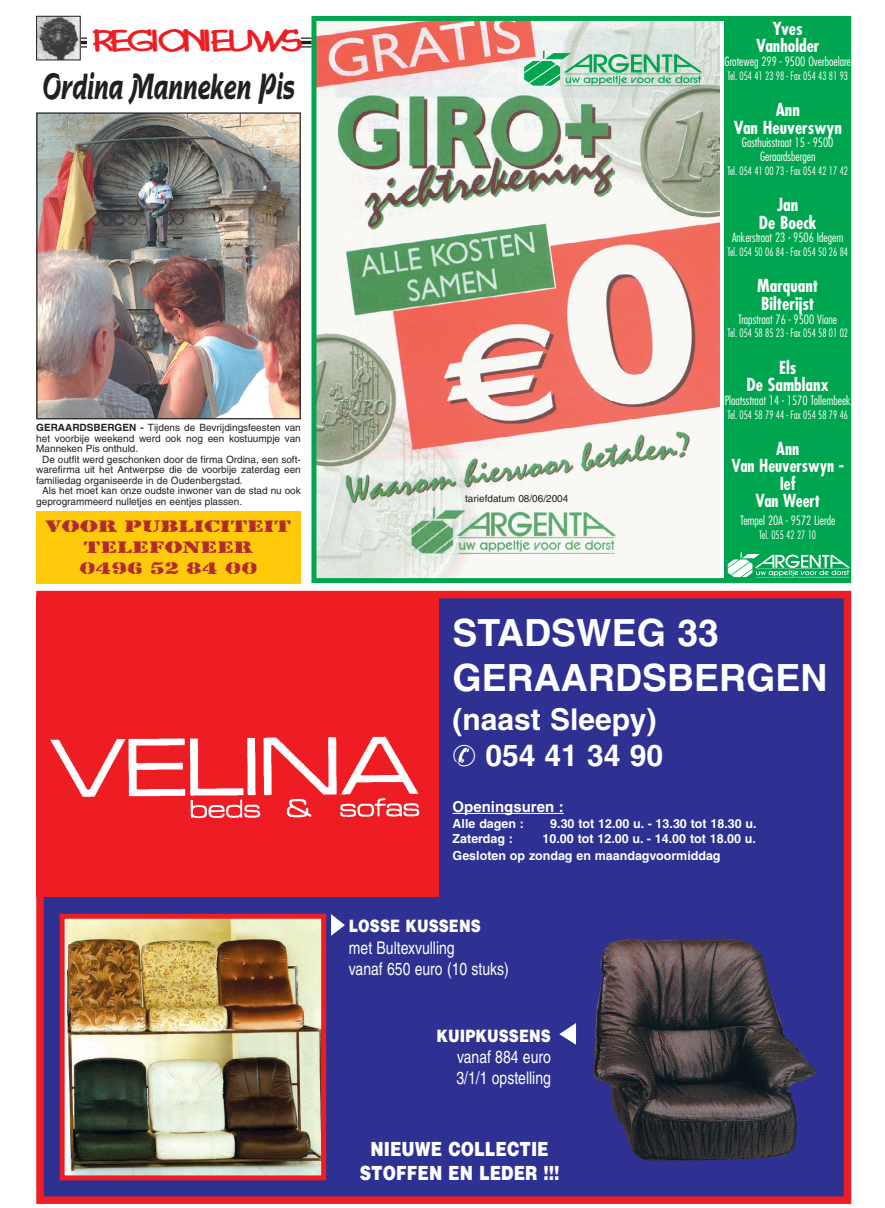
<style>
.page{position:relative;width:885px;height:1208px;background:#fff}
.page>*{position:absolute;margin:0;border:0;box-sizing:border-box;transform-origin:0 0}
.t1{font:700 37.5px/45px "Helvetica";color:#fff}
.t2{font:700 37.5px "Nadianne";color:#231f20;scale:.6 1}
.t3{font:700 30px/36px "Helvetica";color:#fff}
.t4{font:30px "Cosmic";letter-spacing:-.06em;color:#ee1d23;scale:1.5 1}
.t5{font:900 20px/23.8px "Helvetica";color:#fff;text-align:center;scale:.8 1}
.t6{font:700 condensed 17.5px/17.5px "Futura";color:#fff;text-align:center}
.t7{font:17.5px/21px "Helvetica";color:#fff;scale:.8 1}
.t8{font:17.5px/21px "Rubber Stamp Plain";color:#b02a2f;text-align:center;scale:1.5 1}
.t9{font:700 condensed 17.5px/17.5px "Futura";color:#fff;text-align:center;scale:.95 1}
.t10{font:900 17.5px "Helvetica";color:#fff;scale:.8 1}
.t11{font:700 15px "Helvetica";color:#fff}
.t12{font:300 condensed 12.5px/13.8px "Futura";color:#fff;text-align:center}
.t13{font:700 12.5px/16.8px "Helvetica";color:#fff}
.t14{font:300 condensed 11.25px "Futura";color:#fff;scale:.9 1}
.t15{font:10px "Helvetica";color:#231f20}
.s1{font-weight:700}
</style>
<div class="page">
<img style="left:317px;top:22px;width:402px;height:555px">
<div style="left:311px;top:16px;width:540px;height:567px;border:5px solid #00a54f"></div>
<img style="left:524px;top:49px;width:180px;height:38px">
<div style="left:724px;top:16px;width:127px;height:565px;background:#00a54f"></div>
<img style="left:727px;top:552px;width:123px;height:25px">
<div style="left:40px;top:594px;width:807px;height:606px;background:#2e3092"></div>
<div style="left:36px;top:591px;width:815px;height:612px;border:8px solid #ee1d23"></div>
<div style="left:36px;top:596px;width:402px;height:301px;background:#ee1d23"></div>
<img style="left:50px;top:736px;width:370px;height:83px">
<hr style="left:453px;top:813px;width:111px;height:1px;background:#fff">
<img style="left:66px;top:919px;width:254px;height:255px">
<div style="left:60px;top:913px;width:266px;height:267px;border:5px solid #ee1d23"></div>
<img style="left:593px;top:938px;width:223px;height:222px">
<svg style="left:331px;top:914px;width:14px;height:21px"></svg>
<svg style="left:559px;top:1023px;width:17px;height:21px"></svg>
<hr style="left:36px;top:38px;width:275px;height:1px;background:#231f20">
<hr style="left:36px;top:41px;width:275px;height:3px;background:#231f20">
<hr style="left:36px;top:46px;width:275px;height:2px;background:#231f20">
<img style="left:38px;top:18px;width:41px;height:40px">
<div style="left:36px;top:16px;width:45px;height:44px;border:1px solid #231f20"></div>
<div style="left:87px;top:23px;width:214px;height:37px;background:#fff"></div>
<img style="left:38px;top:114px;width:261px;height:303px">
<div style="left:36px;top:112px;width:265px;height:307px;border:1px solid #231f20"></div>
<div style="left:36px;top:511px;width:265px;height:72px;background:#feca0a"></div>
<h2 class="t4" style="left:90px;top:24px;width:141px">REGIONIEUWS</h2>
<h1 class="t2" style="left:42px;top:74px;width:423px">Ordina Manneken Pis</h1>
<p class="t15" style="left:36px;top:424px;width:266px"><span class="s1">GERAARDSBERGEN -</span> Tijdens de Bevrijdingsfeesten van</p>
<p class="t15" style="left:36px;top:435px;width:266px">het voorbije weekend werd ook nog een kostuumpje van</p>
<p class="t15" style="left:36px;top:445px;width:104px">Manneken Pis onthuld.</p>
<p class="t15" style="left:42px;top:456px;width:260px">De outfit werd geschonken door de firma Ordina, een soft-</p>
<p class="t15" style="left:36px;top:466px;width:266px">warefirma uit het Antwerpse die de voorbije zaterdag een</p>
<p class="t15" style="left:36px;top:477px;width:208px">familiedag organiseerde in de Oudenbergstad.</p>
<p class="t15" style="left:42px;top:487px;width:260px">Als het moet kan onze oudste inwoner van de stad nu ook</p>
<p class="t15" style="left:36px;top:498px;width:207px">geprogrammeerd nulletjes en eentjes plassen.</p>
<h3 class="t8" style="left:46px;top:516px;width:165px">VOOR PUBLICITEIT<br>TELEFONEER<br>0496 52 84 00</h3>
<p class="t15" style="left:465px;top:495px;width:105px">tariefdatum 08/06/2004</p>
<h3 class="t6" style="left:756px;top:21px;width:65px">Yves<br>Vanholder</h3>
<p class="t12" style="left:725px;top:55px;width:128px">Groteweg 299 - 9500 Overboelare</p>
<p class="t14" style="left:727px;top:71px;width:136px">Tel. 054 41 23 98 - Fax 054 43 81 93</p>
<h3 class="t6" style="left:734px;top:102px;width:110px">Ann<br>Van Heuverswyn</h3>
<p class="t12" style="left:742px;top:137px;width:93px">Gasthuisstraat 15 - 9500<br>Geraardsbergen</p>
<p class="t14" style="left:727px;top:166px;width:136px">Tel. 054 41 00 73 - Fax 054 42 17 42</p>
<h3 class="t6" style="left:759px;top:197px;width:59px">Jan<br>De Boeck</h3>
<p class="t12" style="left:732px;top:232px;width:113px">Ankerstraat 23 - 9506 Idegem</p>
<p class="t14" style="left:727px;top:247px;width:136px">Tel. 054 50 06 84 - Fax 054 50 26 84</p>
<h3 class="t6" style="left:757px;top:279px;width:63px;text-align:left">Marquant<br>Bilterijst</h3>
<p class="t12" style="left:738px;top:313px;width:100px">Trapstraat 76 - 9500 Viane</p>
<p class="t14" style="left:727px;top:328px;width:136px">Tel. 054 58 85 23 - Fax 054 58 01 02</p>
<h3 class="t6" style="left:747px;top:360px;width:84px">Els<br>De Samblanx</h3>
<p class="t12" style="left:725px;top:394px;width:127px">Plaatsstraat 14 - 1570 Tollembeek</p>
<p class="t14" style="left:727px;top:410px;width:136px">Tel. 054 58 79 44 - Fax 054 58 79 46</p>
<h3 class="t9" style="left:731px;top:441px;width:120px">Ann<br>Van Heuverswyn -<br>Ief<br>Van Weert</h3>
<p class="t12" style="left:740px;top:514px;width:97px">Tempel 20A - 9572 Lierde</p>
<p class="t14" style="left:759px;top:530px;width:65px">Tel. 055 42 27 10</p>
<h1 class="t1" style="left:453px;top:613px;width:376px">STADSWEG 33<br>GERAARDSBERGEN</h1>
<h2 class="t3" style="left:453px;top:704px;width:212px">(naast Sleepy) ✆ 054 41 34 90</h2>
<h3 class="t11" style="left:453px;top:801px;width:113px">Openingsuren :</h3>
<p class="t13" style="left:453px;top:816px;width:73px">Alle dagen :</p>
<p class="t13" style="left:550px;top:816px;width:208px">9.30 tot 12.00 u. - 13.30 tot 18.30 u.</p>
<p class="t13" style="left:453px;top:831px;width:62px">Zaterdag :</p>
<p class="t13" style="left:453px;top:831px;width:305px;text-indent:90px">10.00 tot 12.00 u. - 14.00 tot 18.00 u.<br>Gesloten op zondag en maandagvoormiddag</p>
<h3 class="t10" style="left:349px;top:913px;width:166px">LOSSE KUSSENS</h3>
<h3 class="t7" style="left:349px;top:938px;width:201px">met Bultexvulling<br>vanaf 650 euro (10 stuks)</h3>
<h3 class="t10" style="left:437px;top:1023px;width:144px">KUIPKUSSENS</h3>
<h3 class="t7" style="left:456px;top:1048px;width:120px">vanaf 884 euro<br>3/1/1 opstelling</h3>
<h3 class="t5" style="left:360px;top:1136px;width:251px">NIEUWE COLLECTIE<br>STOFFEN EN LEDER !!!</h3>
</div>
